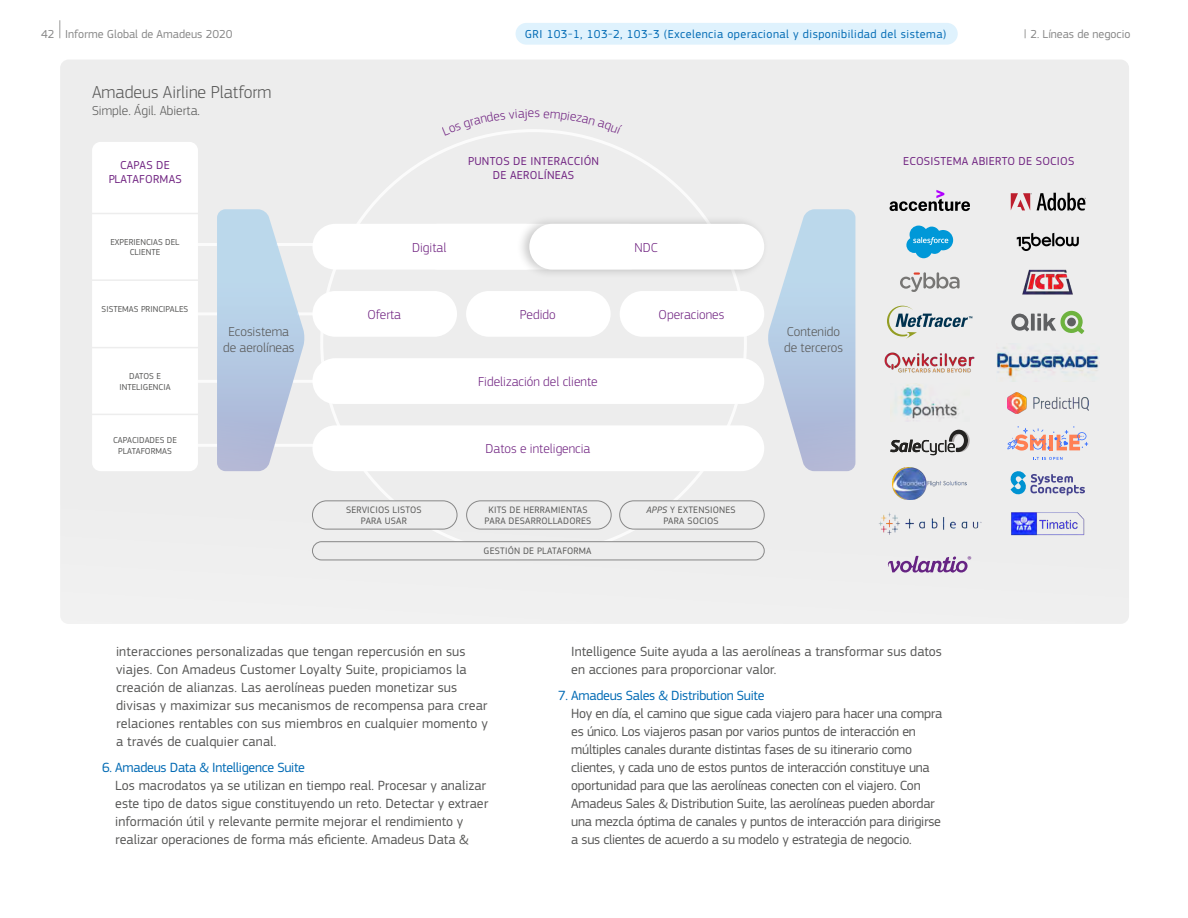
<style>
.page{position:relative;width:1188px;height:918px;background:#fff}
.page>*{position:absolute;margin:0;border:0;box-sizing:border-box;transform-origin:0 0}
.t1{font:300 18px "Amadeus";color:#575756}
.t2{font:13.8px/18px "Amadeus";color:#575756}
.t3{font:13.8px/18px "Amadeus";letter-spacing:-.02em;color:#575756}
.t4{font:13.8px "Amadeus";letter-spacing:-.02em;color:#006ab4}
.t5{font:300 13.5px "Amadeus";color:#702381}
.t6{font:300 13.5px/16.2px "Amadeus";color:#575756}
.t7{font:12px/14.4px "Amadeus";letter-spacing:.02em;color:#702381;text-align:center}
.t8{font:12px "Amadeus";letter-spacing:.04em;color:#006ab4}
.t9{font:12px "Amadeus";color:#878787}
.t10{font:9.75px/11.7px "Amadeus";letter-spacing:.02em;color:#575756;text-align:center}
.t11{font:9.75px "Myriad Pro";color:#662383}
.t12{font:9px/10.8px "Amadeus";color:#575756;text-align:center}
.s1{font-style:italic}
</style>
<div class="page">
<svg style="left:60px;top:20px;width:1px;height:18px"></svg>
<div style="left:60px;top:60px;width:1069px;height:564px;background:#ededed;border-radius:9px"></div>
<hr style="left:187px;top:243px;width:30px;height:3px;background:#fff">
<hr style="left:187px;top:312px;width:30px;height:3px;background:#fff">
<hr style="left:187px;top:380px;width:30px;height:3px;background:#fff">
<hr style="left:187px;top:444px;width:30px;height:3px;background:#fff">
<div style="left:92px;top:142px;width:106px;height:329px;background:#fff;border-radius:9px"></div>
<svg style="left:768px;top:209px;width:87px;height:262px"></svg>
<div style="left:312px;top:500px;width:145px;height:29px;border:1px solid #878787;border-radius:14px"></div>
<div style="left:619px;top:500px;width:146px;height:29px;border:1px solid #878787;border-radius:14px"></div>
<div style="left:466px;top:500px;width:146px;height:29px;border:1px solid #878787;border-radius:14px"></div>
<div style="left:312px;top:541px;width:453px;height:19px;border:1px solid #878787;border-radius:9px"></div>
<div style="left:312px;top:224px;width:235px;height:46px;background:#fff;border-radius:23px"></div>
<div style="left:516px;top:214px;width:253px;height:65px;background:#000;opacity:.21"></div>
<div style="left:529px;top:224px;width:235px;height:46px;background:#fff;border-radius:23px"></div>
<hr style="left:86px;top:213px;width:128px;height:1px;background:#ededed">
<hr style="left:86px;top:279px;width:128px;height:2px;background:#ededed">
<hr style="left:86px;top:347px;width:128px;height:1px;background:#ededed">
<hr style="left:86px;top:414px;width:128px;height:1px;background:#ededed">
<div style="left:620px;top:291px;width:144px;height:46px;background:#fff;border-radius:23px"></div>
<div style="left:466px;top:291px;width:145px;height:46px;background:#fff;border-radius:23px"></div>
<div style="left:312px;top:291px;width:145px;height:46px;background:#fff;border-radius:23px"></div>
<div style="left:312px;top:425px;width:452px;height:46px;background:#fff;border-radius:23px"></div>
<div style="left:312px;top:358px;width:452px;height:46px;background:#fff;border-radius:23px"></div>
<svg style="left:906px;top:226px;width:47px;height:32px"></svg>
<svg style="left:1017px;top:233px;width:62px;height:18px"></svg>
<svg style="left:890px;top:190px;width:80px;height:21px"></svg>
<svg style="left:1011px;top:193px;width:75px;height:18px"></svg>
<svg style="left:887px;top:306px;width:85px;height:33px"></svg>
<svg style="left:1011px;top:311px;width:73px;height:23px"></svg>
<img style="left:899px;top:384px;width:60px;height:35px">
<img style="left:1007px;top:392px;width:82px;height:22px">
<svg style="left:900px;top:272px;width:60px;height:20px"></svg>
<img style="left:1022px;top:269px;width:51px;height:26px">
<img style="left:884px;top:352px;width:91px;height:21px">
<img style="left:996px;top:347px;width:103px;height:34px">
<svg style="left:890px;top:430px;width:80px;height:25px"></svg>
<svg style="left:1007px;top:426px;width:81px;height:25px"></svg>
<svg style="left:1033px;top:457px;width:30px;height:3px"></svg>
<img style="left:879px;top:512px;width:102px;height:23px">
<img style="left:1011px;top:512px;width:74px;height:24px">
<svg style="left:888px;top:556px;width:80px;height:17px"></svg>
<img style="left:893px;top:467px;width:74px;height:33px">
<svg style="left:1011px;top:471px;width:74px;height:25px"></svg>
<hr style="left:276px;top:243px;width:96px;height:3px;background:#fff">
<hr style="left:297px;top:312px;width:57px;height:3px;background:#fff">
<hr style="left:293px;top:380px;width:70px;height:3px;background:#fff">
<hr style="left:274px;top:444px;width:98px;height:3px;background:#fff">
<svg style="left:217px;top:209px;width:88px;height:262px"></svg>
<div style="left:516px;top:23px;width:442px;height:22px;background:#dff2fd;border-radius:11px"></div>
<svg style="left:487px;top:129px;width:93px;height:6px"></svg>
<p class="t8" style="left:525px;top:27px;width:423px">GRI 103-1, 103-2, 103-3 (Excelencia operacional y disponibilidad del sistema)</p>
<p class="t9" style="left:41px;top:27px;width:193px">42 Informe Global de Amadeus 2020</p>
<p class="t9" style="left:1030px;top:27px;width:102px">2. Líneas de negocio</p>
<h1 class="t1" style="left:92px;top:81px;width:181px">Amadeus Airline Platform</h1>
<p class="t6" style="left:92px;top:102px;width:109px">Simple. Ágil. Abierta.</p>
<p class="t7" style="left:108px;top:158px;width:75px">CAPAS DE<br>PLATAFORMAS</p>
<p class="t12" style="left:110px;top:236px;width:71px">EXPERIENCIAS DEL<br>CLIENTE</p>
<p class="t12" style="left:102px;top:304px;width:88px">SISTEMAS PRINCIPALES</p>
<p class="t12" style="left:119px;top:371px;width:53px">DATOS E<br>INTELIGENCIA</p>
<p class="t12" style="left:113px;top:435px;width:65px">CAPACIDADES DE<br>PLATAFORMAS</p>
<p class="t6" style="left:223px;top:324px;width:73px;text-align:center">Ecosistema de aerolíneas</p>
<p class="t7" style="left:468px;top:154px;width:133px">PUNTOS DE INTERACCIÓN</p>
<p class="t7" style="left:903px;top:154px;width:173px">ECOSISTEMA ABIERTO DE SOCIOS</p>
<p class="t7" style="left:493px;top:168px;width:83px">DE AEROLÍNEAS</p>
<p class="t5" style="left:412px;top:239px;width:36px">Digital</p>
<p class="t5" style="left:634px;top:239px;width:25px">NDC</p>
<p class="t5" style="left:367px;top:307px;width:35px">Oferta</p>
<p class="t5" style="left:520px;top:307px;width:37px">Pedido</p>
<p class="t5" style="left:659px;top:307px;width:67px">Operaciones</p>
<p class="t5" style="left:478px;top:374px;width:121px">Fidelización del cliente</p>
<p class="t5" style="left:486px;top:441px;width:106px">Datos e inteligencia</p>
<p class="t10" style="left:346px;top:504px;width:77px">SERVICIOS LISTOS<br>PARA USAR</p>
<p class="t10" style="left:646px;top:504px;width:91px"><span class="s1">APPS</span> Y EXTENSIONES<br>PARA SOCIOS</p>
<p class="t10" style="left:485px;top:504px;width:108px">KITS DE HERRAMIENTAS<br>PARA DESARROLLADORES</p>
<p class="t10" style="left:484px;top:545px;width:109px">GESTIÓN DE PLATAFORMA</p>
<p class="t6" style="left:784px;top:324px;width:60px">Contenido de terceros</p>
<p class="t11" style="left:968px;top:554px;width:6px">®</p>
<p class="t2" style="left:116px;top:642px;width:373px">interacciones personalizadas que tengan repercusión en sus viajes. Con Amadeus Customer Loyalty Suite, propiciamos la creación de alianzas. Las aerolíneas pueden monetizar sus divisas y maximizar sus mecanismos de recompensa para crear relaciones rentables con sus miembros en cualquier momento y a través de cualquier canal.</p>
<p class="t4" style="left:102px;top:760px;width:204px">6. Amadeus Data &amp; Intelligence Suite</p>
<p class="t2" style="left:115px;top:777px;width:375px">Los macrodatos ya se utilizan en tiempo real. Procesar y analizar este tipo de datos sigue constituyendo un reto. Detectar y extraer información útil y relevante permite mejorar el rendimiento y realizar operaciones de forma más eficiente. Amadeus Data &amp;</p>
<p class="t2" style="left:571px;top:642px;width:372px">Intelligence Suite ayuda a las aerolíneas a transformar sus datos en acciones para proporcionar valor.</p>
<p class="t4" style="left:558px;top:687px;width:208px">7. Amadeus Sales &amp; Distribution Suite</p>
<p class="t3" style="left:571px;top:705px;width:373px">Hoy en día, el camino que sigue cada viajero para hacer una compra es único. Los viajeros pasan por varios puntos de interacción en múltiples canales durante distintas fases de su itinerario como clientes, y cada uno de estos puntos de interacción constituye una oportunidad para que las aerolíneas conecten con el viajero. Con Amadeus Sales &amp; Distribution Suite, las aerolíneas pueden abordar una mezcla óptima de canales y puntos de interacción para dirigirse a sus clientes de acuerdo a su modelo y estrategia de negocio.</p>
</div>
